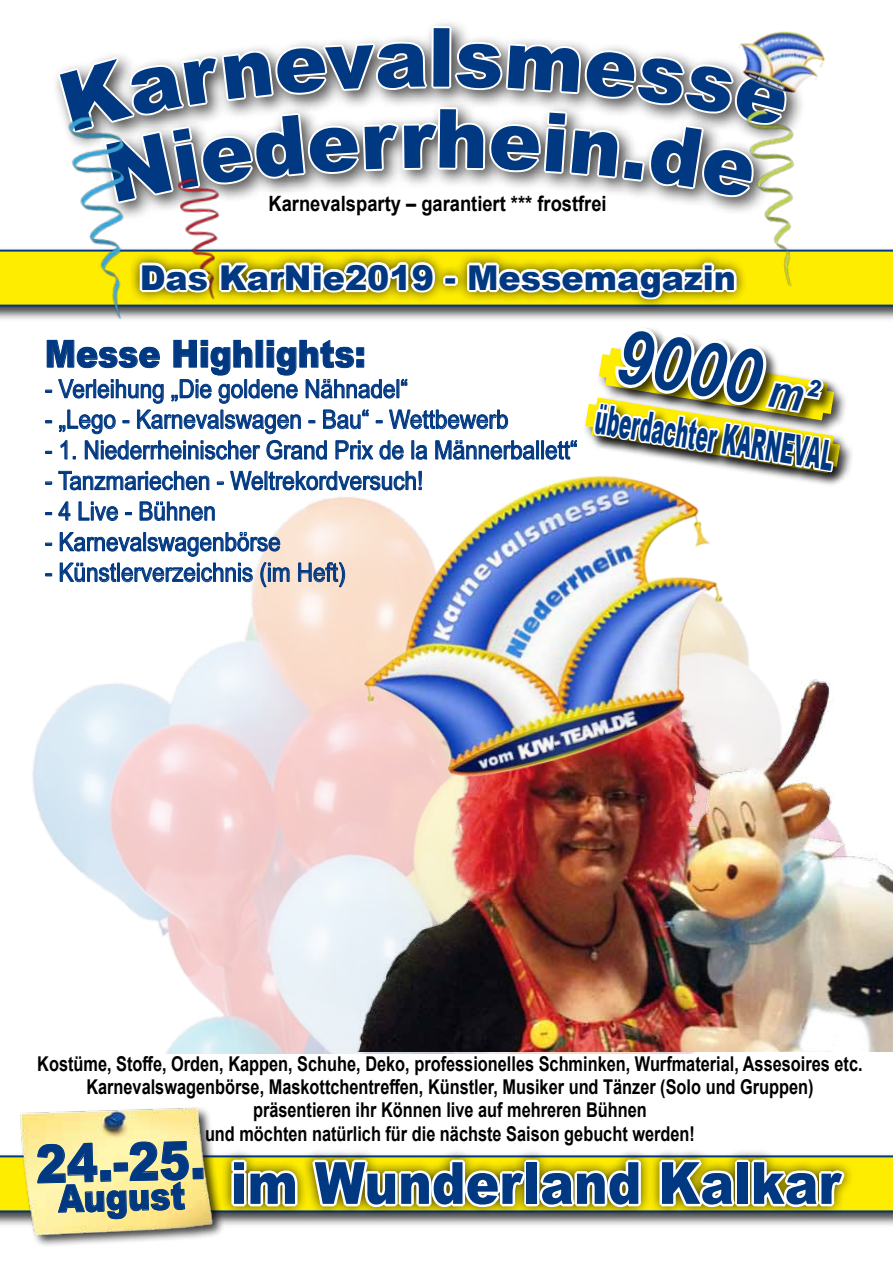
<style>
.page{position:relative;width:893px;height:1263px;background:#fff}
.page>*{position:absolute;margin:0;border:0;box-sizing:border-box;transform-origin:0 0}
.t1{font:900 81.6px "Arial";color:#003882}
.t2{font:italic 700 75.15px "Arial";color:#003882;scale:.87 1}
.t3{font:900 58.2px "Arial";color:#003882;scale:.87 1}
.t4{font:900 52.5px "Arial";color:#003882;scale:.88 1}
.t5{font:900 41.7px "Arial";color:#003882;scale:.44 1}
.t6{font:900 37.8px "Arial";color:#003882;scale:.88 1}
.t7{font:900 37.5px "Arial";color:#003882;scale:.88 1}
.t8{font:900 34.2px "Arial";color:#003882}
.t9{font:25.5px "Arial";color:#003882;scale:.88 1}
.t10{font:700 21px "Arial";color:#000;scale:.87 1}
.t11{font:700 20.4px/23.4px "Arial";color:#000;text-align:center;scale:.8 1}
.s1{font-size:45.15px}
</style>
<div class="page">
<img style="left:32px;top:521px;width:663px;height:533px">
<div style="left:0;top:247px;width:893px;height:75px;background:#000;opacity:.75"></div>
<svg style="left:0;top:249px;width:893px;height:59px;background:#e9dd0d"></svg>
<div style="left:0;top:1152px;width:893px;height:75px;background:#000;opacity:.75"></div>
<svg style="left:0;top:1154px;width:893px;height:59px;background:#ebdf0f"></svg>
<svg style="left:45px;top:543px;width:7px;height:3px"></svg>
<svg style="left:45px;top:573px;width:7px;height:3px"></svg>
<svg style="left:60px;top:532px;width:230px;height:56px"></svg>
<img style="left:349px;top:679px;width:544px;height:373px">
<div style="left:220px;top:1148px;width:636px;height:70px;background:#000;opacity:.7"></div>
<svg style="left:234px;top:1157px;width:66px;height:52px"></svg>
<svg style="left:309px;top:1156px;width:220px;height:55px"></svg>
<div style="left:524px;top:1160px;width:15px;height:46px;border:5px solid #fff"></div>
<svg style="left:536px;top:1157px;width:107px;height:54px"></svg>
<svg style="left:657px;top:1157px;width:83px;height:54px"></svg>
<div style="left:735px;top:1160px;width:15px;height:46px;border:5px solid #fff"></div>
<svg style="left:749px;top:1157px;width:99px;height:54px"></svg>
<div style="left:583px;top:395px;width:272px;height:93px;background:#000;opacity:.75"></div>
<div style="left:592px;top:326px;width:255px;height:160px;background:#000;opacity:.75"></div>
<img style="left:294px;top:521px;width:497px;height:323px">
<div style="left:20px;top:1106px;width:205px;height:142px;background:#000;opacity:.75"></div>
<img style="left:12px;top:1106px;width:222px;height:137px">
<div style="left:193px;top:1168px;width:10px;height:11px;border:1px solid #003882"></div>
<svg style="left:37px;top:1141px;width:152px;height:102px;background:#dcd69d"></svg>
<svg style="left:45px;top:22px;width:795px;height:499px"></svg>
<h1 class="t1" style="left:428px;top:-2px;width:28px">l</h1>
<p class="t10" style="left:269px;top:189px;width:390px">Karnevalsparty – garantiert *** frostfrei</p>
<h3 class="t8" style="left:140px;top:253px;width:598px">Das KarNie2019 - Messemagazin</h3>
<h3 class="t7" style="left:45px;top:327px;width:366px">Messe Highlights:</h3>
<p class="t9" style="left:45px;top:371px;width:414px">- Verleihung „Die goldene Nähnadel“</p>
<p class="t9" style="left:45px;top:402px;width:528px">- „Lego - Karnevalswagen - Bau“ - Wettbewerb</p>
<p class="t9" style="left:45px;top:432px;width:607px">- 1. Niederrheinischer Grand Prix de la Männerballett“</p>
<p class="t9" style="left:45px;top:463px;width:431px">- Tanzmariechen - Weltrekordversuch!</p>
<p class="t9" style="left:45px;top:494px;width:196px">- 4 Live - Bühnen</p>
<p class="t9" style="left:45px;top:524px;width:269px">- Karnevalswagenbörse</p>
<p class="t9" style="left:45px;top:555px;width:343px">- Künstlerverzeichnis (im Heft)</p>
<h2 class="t2" style="left:625px;top:306px;width:236px;rotate:9deg">9000 <span class="s1">m²</span></h2>
<h3 class="t5" style="left:600px;top:388px;width:549px;rotate:9deg">überdachter KARNEVAL</h3>
<p class="t11" style="left:37px;top:1052px;width:1033px">Kostüme, Stoffe, Orden, Kappen, Schuhe, Deko, professionelles Schminken, Wurfmaterial, Assesoires etc.<br>Karnevalswagenbörse, Maskottchentreffen, Künstler, Musiker und Tänzer (Solo und Gruppen) präsentieren ihr Können live auf mehreren Bühnen<br>und möchten natürlich für die nächste Saison gebucht werden!</p>
<h3 class="t4" style="left:36px;top:1125px;width:194px;rotate:-1deg">24.-25.</h3>
<h3 class="t6" style="left:57px;top:1172px;width:146px;rotate:-2deg">August</h3>
<h3 class="t3" style="left:231px;top:1141px;width:703px">im Wunderland Kalkar</h3>
</div>
